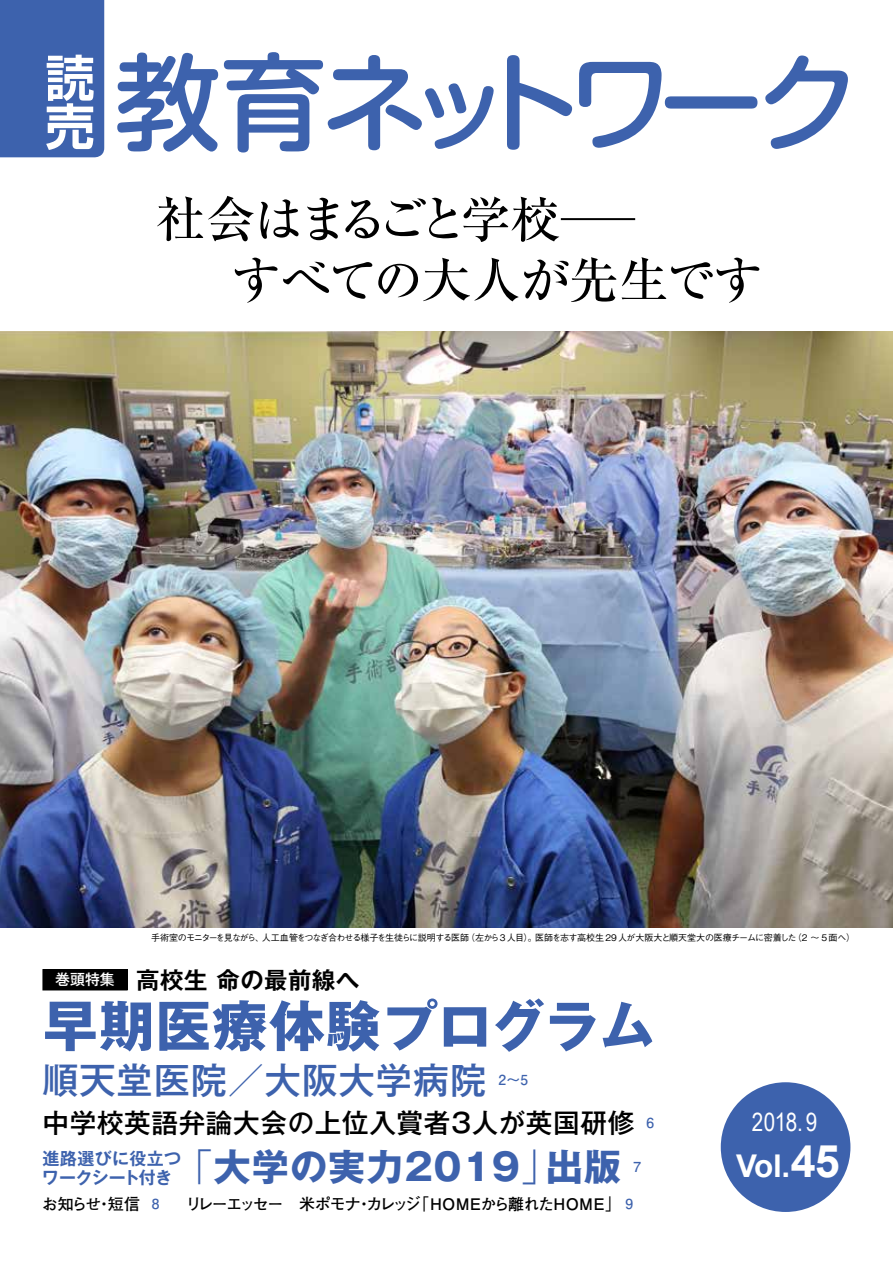
<style>
.page{position:relative;width:893px;height:1263px;background:#fff}
.page>*{position:absolute;margin:0;border:0;box-sizing:border-box;transform-origin:0 0}
.t1{font:700 55.35px "Gothic MB101 Pr 6 N";letter-spacing:.025em;color:#3d62ad}
.t2{font:700 44.85px "Arial";color:#fff}
.t3{font:700 37.2px "Gothic MB101 Pr 6 N";letter-spacing:.025em;color:#3d62ad}
.t4{font:500 36.15px "Gothic MB101 Pr 6 N";letter-spacing:.025em;color:#3d62ad}
.t5{font:700 31.35px "Arial";color:#fff}
.t6{font:500 26.55px "Gothic MB101 Pr 6 N";letter-spacing:.025em;color:#000}
.t7{font:25.2px "Arial Narrow";color:#fff}
.t8{font:700 23.4px "Gothic MB101 Pr 6 N De";letter-spacing:.025em;color:#000}
.t9{font:700 16.95px/19.2px "Gothic MB101 Pr 6 N De";letter-spacing:.015em;color:#3d62ad}
.t10{font:700 15.9px "Futo Go B101 Pro";letter-spacing:-.135em;color:#000}
.t11{font:700 15.9px "Futo Go B101 Pro";letter-spacing:-.16em;color:#000}
.t12{font:500 14.85px "Gothic MB101 Pr 6 N";color:#fff}
.t13{font:700 13.8px "Futo Go B101 Pro";color:#3d62ad}
.t14{font:500 9px "Gothic BBB Pro";letter-spacing:-.04em;color:#000}
.t15{font:500 9px "Gothic BBB Pro";letter-spacing:-.105em;color:#000}
.t16{font:500 9px "Gothic BBB Pro";letter-spacing:-.075em;color:#000}
.t17{font:500 9px "Gothic BBB Pro";letter-spacing:-.12em;color:#000}
.s1{font-weight:300}
.s2{font-size:31.35px}
</style>
<div class="page">
<svg style="left:235px;top:257px;width:524px;height:46px"></svg>
<svg style="left:157px;top:196px;width:478px;height:46px"></svg>
<svg style="left:117px;top:53px;width:101px;height:99px"></svg>
<svg style="left:224px;top:52px;width:270px;height:100px"></svg>
<svg style="left:507px;top:55px;width:65px;height:95px"></svg>
<svg style="left:579px;top:62px;width:83px;height:86px"></svg>
<div style="left:665px;top:96px;width:92px;height:13px;background:#3d62ad;border-radius:6px"></div>
<svg style="left:765px;top:56px;width:83px;height:93px"></svg>
<svg style="left:0;top:0;width:104px;height:157px;background:#5c7bba"></svg>
<div style="left:721px;top:1082px;width:129px;height:130px;background:#3d62ad;border-radius:50%"></div>
<div style="left:43px;top:969px;width:84px;height:21px;background:#000"></div>
<img style="left:0;top:332px;width:893px;height:595px">
<p class="t16" style="left:466px;top:931px;width:72px">（左から3 人目）。</p>
<p class="t16" style="left:793px;top:931px;width:64px">（2 ～ 5 面へ(</p>
<p class="t15" style="left:262px;top:931px;width:209px">人工血管をつなぎ合わせる様子を生徒らに説明する医師</p>
<p class="t14" style="left:535px;top:931px;width:263px">医師を志す高校生 29 人が大阪大と順天堂大の医療チームに密着した</p>
<p class="t17" style="left:151px;top:931px;width:115px">手術室のモニターを見ながら、</p>
<h3 class="t8" style="left:136px;top:961px;width:225px">高校生命の最前線へ</h3>
<h3 class="t12" style="left:55px;top:967px;width:61px">巻頭特集</h3>
<h1 class="t1" style="left:43px;top:980px;width:614px">早期医療体験プログラム</h1>
<h3 class="t13" style="left:498px;top:1069px;width:31px">~2 5</h3>
<h3 class="t4" style="left:43px;top:1050px;width:445px">順天堂医院／大阪大学病院</h3>
<h3 class="t6" style="left:43px;top:1101px;width:593px">中学校英語弁論大会の上位入賞者3人が英国研修</h3>
<h3 class="t13" style="left:633px;top:1156px;width:9px">7</h3>
<h3 class="t13" style="left:646px;top:1112px;width:9px">6</h3>
<h3 class="t3" style="left:176px;top:1136px;width:384px"><span class="s1">「</span>大学の実力2019<span class="s1">」</span></h3>
<h3 class="t3" style="left:546px;top:1136px;width:77px">出版</h3>
<h3 class="t9" style="left:42px;top:1148px;width:141px">進路選びに役立つワークシート付き</h3>
<h3 class="t10" style="left:42px;top:1191px;width:100px">お知らせ短信</h3>
<h3 class="t10" style="left:96px;top:1191px;width:17px">・</h3>
<h3 class="t10" style="left:186px;top:1191px;width:237px">リレーエッセー　米ポモナカレッジ</h3>
<h3 class="t11" style="left:413px;top:1191px;width:209px">「ＨＯＭＥから離れたＨＯＭＥ「</h3>
<h3 class="t10" style="left:356px;top:1191px;width:17px">・</h3>
<h3 class="t13" style="left:626px;top:1193px;width:9px">9</h3>
<h3 class="t7" style="left:752px;top:1104px;width:67px">2018.9</h3>
<h2 class="t2" style="left:781px;top:1131px;width:60px"><span class="s2">.</span>45</h2>
<h3 class="t5" style="left:736px;top:1145px;width:47px">Vol</h3>
</div>
